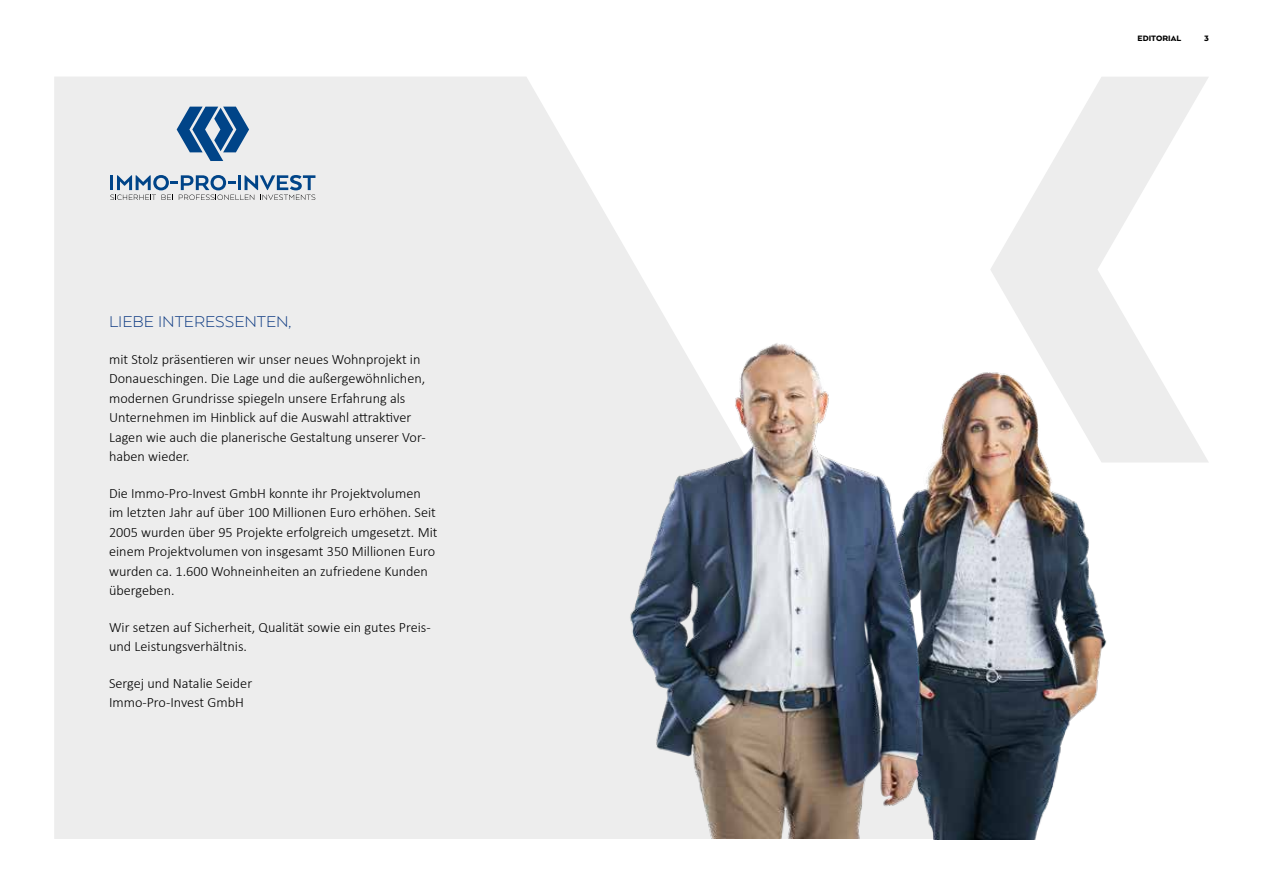
<style>
.page{position:relative;width:1263px;height:893px;background:#fff}
.page>*{position:absolute;margin:0;border:0;box-sizing:border-box;transform-origin:0 0}
.t1{font:300 18px "Arquitecta";color:#0e3b83}
.t2{font:300 14.25px/19.5px "Calibri";color:#000}
.t3{font:900 9px "Arquitecta";color:#000}
</style>
<div class="page">
<div style="left:54px;top:77px;width:539px;height:762px;background:#ededed"></div>
<img style="left:509px;top:193px;width:527px;height:647px">
<svg style="left:990px;top:77px;width:218px;height:157px"></svg>
<img style="left:329px;top:234px;width:879px;height:605px">
<svg style="left:110px;top:175px;width:205px;height:25px;background:#a7b8c9"></svg>
<svg style="left:177px;top:107px;width:72px;height:54px;background:#638ab2"></svg>
<p class="t1" style="left:109px;top:310px;width:183px">LIEBE INTERESSENTEN,</p>
<p class="t2" style="left:109px;top:349px;width:318px">mit Stolz präsentieren wir unser neues Wohnprojekt in Donaueschingen. Die Lage und die außergewöhnlichen, modernen Grundrisse spiegeln unsere Erfahrung als Unternehmen im Hinblick auf die Auswahl attraktiver Lagen wie auch die planerische Gestaltung unserer Vor&shy;haben wieder.</p>
<p class="t2" style="left:109px;top:483px;width:330px">Die Immo-Pro-Invest GmbH konnte ihr Projektvolumen im letzten Jahr auf über 100 Millionen Euro erhöhen. Seit 2005 wurden über 95 Projekte erfolgreich umgesetzt. Mit einem Projektvolumen von insgesamt 350 Millionen Euro wurden ca. 1.600 Wohneinheiten an zufriedene Kunden übergeben.</p>
<p class="t2" style="left:109px;top:617px;width:323px">Wir setzen auf Sicherheit, Qualität sowie ein gutes Preis&shy;und Leistungsverhältnis.</p>
<p class="t2" style="left:109px;top:673px;width:145px">Sergej und Natalie Seider<br>Immo-Pro-Invest GmbH</p>
<p class="t3" style="left:1137px;top:32px;width:45px">EDITORIAL</p>
<p class="t3" style="left:1204px;top:32px;width:6px">3</p>
</div>
